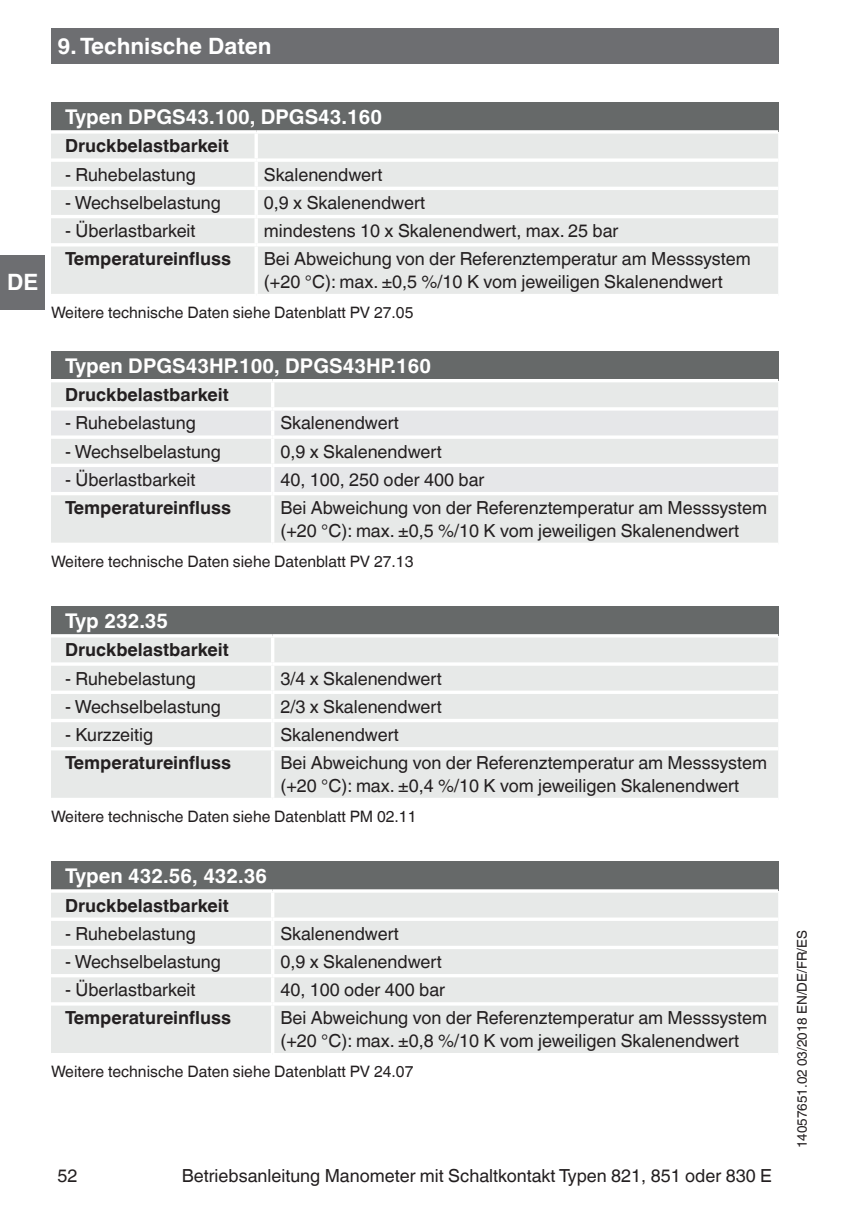
<style>
.page{position:relative;width:842px;height:1212px;background:#fff}
.page>*{position:absolute;margin:0;border:0;box-sizing:border-box;transform-origin:0 0}
.t1{font:700 22.5px "Helvetica World";color:#fff}
.t2{font:700 20.25px "Helvetica World";color:#fff}
.t3{font:18px/22.5px "Helvetica World";color:#231f20}
.t4{font:700 18px "Helvetica World";color:#231f20}
.t5{font:15.75px "Helvetica World";color:#231f20}
.t6{font:13.5px "Helvetica World";color:#231f20}
</style>
<div class="page">
<div style="left:51px;top:29px;width:727px;height:35px;background:#6d6e71"></div>
<div style="left:0;top:255px;width:45px;height:54px;background:#6d6e71"></div>
<div style="left:51px;top:351px;width:727px;height:30px;background:#666969"></div>
<div style="left:51px;top:382px;width:727px;height:161px;background:#e7e9e8"></div>
<div style="left:51px;top:411px;width:727px;height:81px;background:#e6e7e9"></div>
<hr style="left:271px;top:382px;width:3px;height:25px;background:#fff">
<hr style="left:51px;top:407px;width:222px;height:4px;background:#fff">
<hr style="left:273px;top:407px;width:505px;height:4px;background:#fff">
<hr style="left:271px;top:411px;width:3px;height:24px;background:#fff">
<hr style="left:51px;top:435px;width:222px;height:4px;background:#fff">
<hr style="left:273px;top:435px;width:505px;height:4px;background:#fff">
<hr style="left:271px;top:439px;width:3px;height:25px;background:#fff">
<hr style="left:51px;top:464px;width:222px;height:3px;background:#fff">
<hr style="left:273px;top:464px;width:505px;height:3px;background:#fff">
<hr style="left:271px;top:467px;width:3px;height:25px;background:#fff">
<hr style="left:51px;top:492px;width:222px;height:3px;background:#fff">
<hr style="left:273px;top:492px;width:505px;height:3px;background:#fff">
<hr style="left:271px;top:495px;width:3px;height:48px;background:#fff">
<hr style="left:51px;top:379px;width:222px;height:3px;background:#fff">
<hr style="left:273px;top:379px;width:505px;height:3px;background:#fff">
<div style="left:51px;top:606px;width:727px;height:30px;background:#666969"></div>
<div style="left:51px;top:637px;width:727px;height:161px;background:#e7e9e8"></div>
<hr style="left:271px;top:637px;width:3px;height:25px;background:#fff">
<hr style="left:51px;top:662px;width:222px;height:4px;background:#fff">
<hr style="left:273px;top:662px;width:505px;height:4px;background:#fff">
<hr style="left:271px;top:666px;width:3px;height:25px;background:#fff">
<hr style="left:51px;top:691px;width:222px;height:3px;background:#fff">
<hr style="left:273px;top:691px;width:505px;height:3px;background:#fff">
<hr style="left:271px;top:694px;width:3px;height:25px;background:#fff">
<hr style="left:51px;top:719px;width:222px;height:3px;background:#fff">
<hr style="left:273px;top:719px;width:505px;height:3px;background:#fff">
<hr style="left:271px;top:722px;width:3px;height:25px;background:#fff">
<hr style="left:51px;top:747px;width:222px;height:3px;background:#fff">
<hr style="left:273px;top:747px;width:505px;height:3px;background:#fff">
<hr style="left:271px;top:750px;width:3px;height:48px;background:#fff">
<hr style="left:51px;top:634px;width:222px;height:3px;background:#fff">
<hr style="left:273px;top:634px;width:505px;height:3px;background:#fff">
<div style="left:51px;top:861px;width:727px;height:30px;background:#666969"></div>
<div style="left:51px;top:893px;width:727px;height:160px;background:#e7e9e8"></div>
<hr style="left:271px;top:893px;width:3px;height:24px;background:#fff">
<hr style="left:51px;top:917px;width:222px;height:4px;background:#fff">
<hr style="left:273px;top:917px;width:505px;height:4px;background:#fff">
<hr style="left:271px;top:921px;width:3px;height:25px;background:#fff">
<hr style="left:51px;top:946px;width:222px;height:3px;background:#fff">
<hr style="left:273px;top:946px;width:505px;height:3px;background:#fff">
<hr style="left:271px;top:949px;width:3px;height:25px;background:#fff">
<hr style="left:51px;top:974px;width:222px;height:3px;background:#fff">
<hr style="left:273px;top:974px;width:505px;height:3px;background:#fff">
<hr style="left:271px;top:977px;width:3px;height:25px;background:#fff">
<hr style="left:51px;top:1002px;width:222px;height:3px;background:#fff">
<hr style="left:273px;top:1002px;width:505px;height:3px;background:#fff">
<hr style="left:271px;top:1005px;width:3px;height:48px;background:#fff">
<svg style="left:51px;top:889px;width:222px;height:2px"></svg>
<svg style="left:273px;top:889px;width:505px;height:2px"></svg>
<div style="left:51px;top:102px;width:727px;height:30px;background:#666969"></div>
<div style="left:51px;top:134px;width:727px;height:160px;background:#e7e9e8"></div>
<hr style="left:254px;top:134px;width:4px;height:24px;background:#fff">
<hr style="left:51px;top:158px;width:205px;height:4px;background:#fff">
<hr style="left:256px;top:158px;width:522px;height:4px;background:#fff">
<hr style="left:254px;top:162px;width:4px;height:25px;background:#fff">
<hr style="left:51px;top:187px;width:205px;height:3px;background:#fff">
<hr style="left:256px;top:187px;width:522px;height:3px;background:#fff">
<hr style="left:254px;top:190px;width:4px;height:25px;background:#fff">
<hr style="left:51px;top:215px;width:205px;height:3px;background:#fff">
<hr style="left:256px;top:215px;width:522px;height:3px;background:#fff">
<hr style="left:254px;top:218px;width:4px;height:25px;background:#fff">
<hr style="left:51px;top:243px;width:205px;height:3px;background:#fff">
<hr style="left:256px;top:243px;width:522px;height:3px;background:#fff">
<hr style="left:254px;top:246px;width:4px;height:48px;background:#fff">
<svg style="left:51px;top:130px;width:205px;height:4px"></svg>
<svg style="left:256px;top:130px;width:522px;height:2px"></svg>
<p class="t1" style="left:57px;top:37px;width:216px">9. Technische Daten</p>
<p class="t1" style="left:7px;top:269px;width:33px">DE</p>
<p class="t2" style="left:65px;top:109px;width:319px">Typen DPGS43.100, DPGS43.160</p>
<p class="t4" style="left:65px;top:139px;width:165px">Druckbelastbarkeit</p>
<p class="t3" style="left:65px;top:165px;width:132px">- Ruhebelastung</p>
<p class="t3" style="left:264px;top:165px;width:120px">Skalenendwert</p>
<p class="t3" style="left:65px;top:193px;width:157px">- Wechselbelastung</p>
<p class="t3" style="left:264px;top:191px;width:163px">0,9 x Skalenendwert</p>
<p class="t3" style="left:65px;top:221px;width:132px">- Überlastbarkeit</p>
<p class="t3" style="left:264px;top:221px;width:356px">mindestens 10 x Skalenendwert, max. 25 bar</p>
<p class="t4" style="left:65px;top:249px;width:168px">Temperatureinfluss</p>
<p class="t3" style="left:264px;top:250px;width:488px">Bei Abweichung von der Referenztemperatur am Messsystem (+20 °C): max. ±0,5 %/10 K vom jeweiligen Skalenendwert</p>
<p class="t5" style="left:51px;top:306px;width:364px">Weitere technische Daten siehe Datenblatt PV 27.05</p>
<p class="t2" style="left:65px;top:358px;width:368px">Typen DPGS43HP.100, DPGS43HP.160</p>
<p class="t4" style="left:65px;top:388px;width:165px">Druckbelastbarkeit</p>
<p class="t3" style="left:65px;top:414px;width:132px">- Ruhebelastung</p>
<p class="t3" style="left:280px;top:414px;width:120px">Skalenendwert</p>
<p class="t3" style="left:65px;top:442px;width:157px">- Wechselbelastung</p>
<p class="t3" style="left:280px;top:440px;width:163px">0,9 x Skalenendwert</p>
<p class="t3" style="left:65px;top:470px;width:132px">- Überlastbarkeit</p>
<p class="t3" style="left:280px;top:470px;width:206px">40, 100, 250 oder 400 bar</p>
<p class="t4" style="left:65px;top:497px;width:168px">Temperatureinfluss</p>
<p class="t3" style="left:280px;top:498px;width:488px">Bei Abweichung von der Referenztemperatur am Messsystem (+20 °C): max. ±0,5 %/10 K vom jeweiligen Skalenendwert</p>
<p class="t5" style="left:51px;top:555px;width:364px">Weitere technische Daten siehe Datenblatt PV 27.13</p>
<p class="t2" style="left:65px;top:613px;width:105px">Typ 232.35</p>
<p class="t4" style="left:65px;top:643px;width:165px">Druckbelastbarkeit</p>
<p class="t3" style="left:65px;top:669px;width:132px">- Ruhebelastung</p>
<p class="t3" style="left:280px;top:669px;width:163px">3/4 x Skalenendwert</p>
<p class="t3" style="left:65px;top:697px;width:157px">- Wechselbelastung</p>
<p class="t3" style="left:280px;top:697px;width:163px">2/3 x Skalenendwert</p>
<p class="t3" style="left:65px;top:725px;width:90px">- Kurzzeitig</p>
<p class="t3" style="left:280px;top:725px;width:120px">Skalenendwert</p>
<p class="t4" style="left:65px;top:752px;width:168px">Temperatureinfluss</p>
<p class="t3" style="left:280px;top:753px;width:488px">Bei Abweichung von der Referenztemperatur am Messsystem (+20 °C): max. ±0,4 %/10 K vom jeweiligen Skalenendwert</p>
<p class="t5" style="left:51px;top:810px;width:367px">Weitere technische Daten siehe Datenblatt PM 02.11</p>
<p class="t2" style="left:65px;top:868px;width:204px">Typen 432.56, 432.36</p>
<p class="t4" style="left:65px;top:898px;width:165px">Druckbelastbarkeit</p>
<p class="t3" style="left:65px;top:924px;width:132px">- Ruhebelastung</p>
<p class="t3" style="left:280px;top:924px;width:120px">Skalenendwert</p>
<p class="t3" style="left:65px;top:952px;width:157px">- Wechselbelastung</p>
<p class="t3" style="left:280px;top:950px;width:163px">0,9 x Skalenendwert</p>
<p class="t3" style="left:65px;top:980px;width:132px">- Überlastbarkeit</p>
<p class="t3" style="left:280px;top:980px;width:166px">40, 100 oder 400 bar</p>
<p class="t4" style="left:65px;top:1008px;width:168px">Temperatureinfluss</p>
<p class="t3" style="left:280px;top:1008px;width:488px">Bei Abweichung von der Referenztemperatur am Messsystem (+20 °C): max. ±0,8 %/10 K vom jeweiligen Skalenendwert</p>
<p class="t5" style="left:51px;top:1065px;width:364px">Weitere technische Daten siehe Datenblatt PV 24.07</p>
<p class="t3" style="left:57px;top:1166px;width:22px">52</p>
<p class="t3" style="left:182px;top:1166px;width:592px">Betriebsanleitung Manometer mit Schaltkontakt Typen 821, 851 oder 830 E</p>
<p class="t6" style="left:794px;top:1148px;width:220px;rotate:-90deg">14057651.02 03/2018 EN/DE/FR/ES</p>
</div>
